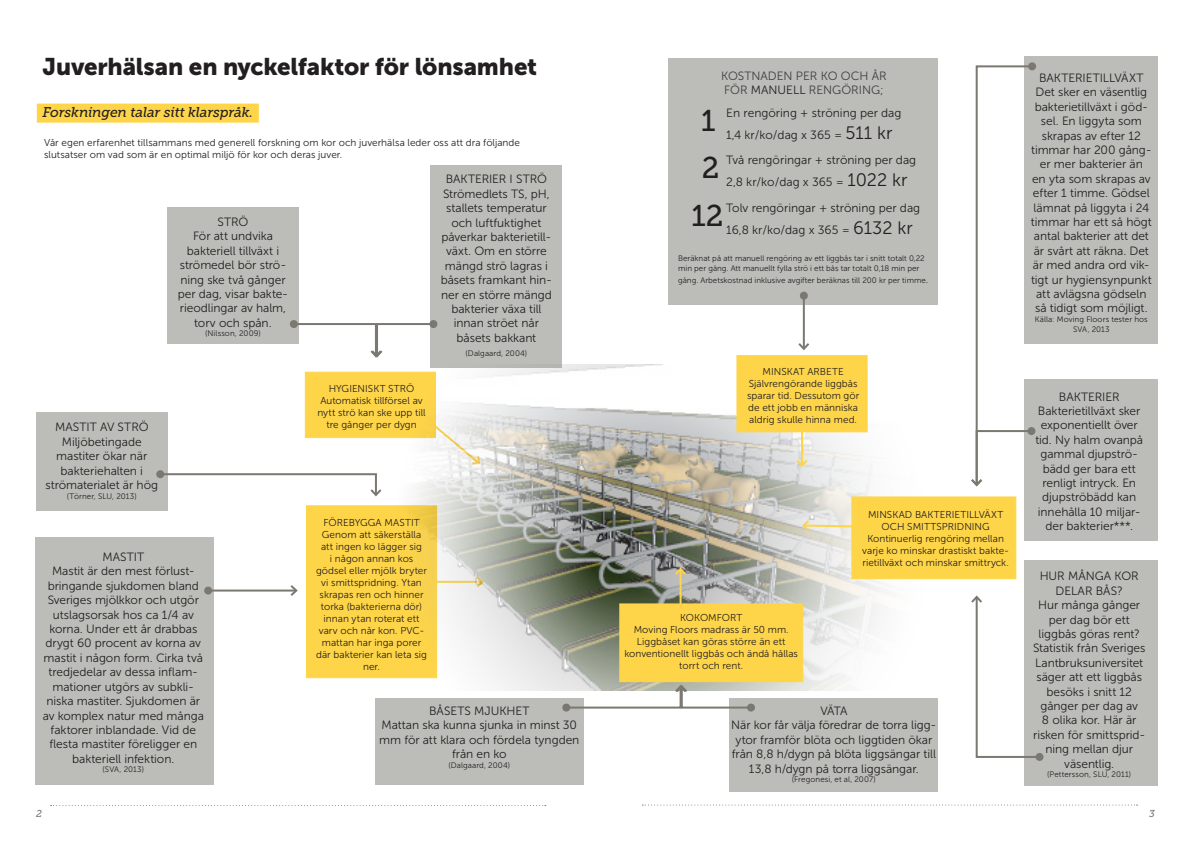
<style>
.page{position:relative;width:1191px;height:842px;background:#fff}
.page>*{position:absolute;margin:0;border:0;box-sizing:border-box;transform-origin:0 0}
.t1{font:30px "Museo Slab 500";color:#231f20}
.Rubrik_1{font:24px "Museo Sans 900";letter-spacing:-.01em;color:#231f20}
.Puffar_Gula_Svart_te{font:italic 14px "Museo Slab 500";letter-spacing:-.015em;color:#231f20}
.Mellanrubrik{font:12px/14.4px "Museo Sans 300";letter-spacing:-.005em;color:#231f20;text-align:center}
.t2{font:12px "Museo Sans 300";color:#3e3e3f}
.Mellanrubrik-2{font:10px/12px "Museo Sans 300";letter-spacing:.005em;color:#231f20;text-align:center}
.Ingress{font:italic 10px "Museo Slab 500";color:#7a7870}
.Mellanrubrik-3{font:8px/9.6px "Museo Sans 300";color:#231f20}
.s1{color:#231f20}
.s2{font-size:18px}
.s3{font-size:10px}
</style>
<div class="page">
<div style="left:36px;top:412px;width:131px;height:99px;background:#bcbdb8"></div>
<div style="left:430px;top:165px;width:131px;height:203px;background:#bcbdb8"></div>
<div style="left:35px;top:537px;width:179px;height:247px;background:#bcbdb8"></div>
<div style="left:167px;top:207px;width:131px;height:137px;background:#bcbdb8"></div>
<div style="left:306px;top:505px;width:131px;height:173px;background:#fed549"></div>
<div style="left:156px;top:470px;width:8px;height:8px;background:#7a7870;border-radius:50%"></div>
<svg style="left:158px;top:472px;width:163px;height:26px"></svg>
<hr style="left:208px;top:589px;width:88px;height:2px;background:#7a7870">
<svg style="left:288px;top:585px;width:10px;height:11px"></svg>
<div style="left:204px;top:586px;width:8px;height:8px;background:#7a7870;border-radius:50%"></div>
<svg style="left:51px;top:805px;width:495px;height:1px"></svg>
<div style="left:37px;top:104px;width:222px;height:19px;background:#fed549"></div>
<div style="left:305px;top:372px;width:131px;height:66px;background:#fed549"></div>
<div style="left:290px;top:320px;width:8px;height:8px;background:#7a7870;border-radius:50%"></div>
<div style="left:375px;top:699px;width:208px;height:86px;background:#bcbdb8"></div>
<div style="left:429px;top:320px;width:8px;height:8px;background:#7a7870;border-radius:50%"></div>
<svg style="left:292px;top:322px;width:140px;height:36px"></svg>
<div style="left:1024px;top:56px;width:134px;height:288px;background:#bcbdb8"></div>
<div style="left:668px;top:58px;width:270px;height:246px;background:#bcbdb8"></div>
<div style="left:1024px;top:560px;width:134px;height:226px;background:#bcbdb8"></div>
<div style="left:1024px;top:380px;width:134px;height:161px;background:#bcbdb8"></div>
<img style="left:321px;top:365px;width:696px;height:325px">
<div style="left:851px;top:496px;width:165px;height:83px;background:#fed549;border:1px solid #fed549"></div>
<svg style="left:642px;top:804px;width:495px;height:1px"></svg>
<div style="left:1027px;top:427px;width:8px;height:8px;background:#7a7870;border-radius:50%"></div>
<svg style="left:800px;top:518px;width:53px;height:15px"></svg>
<div style="left:1035px;top:753px;width:8px;height:8px;background:#7a7870;border-radius:50%"></div>
<svg style="left:969px;top:594px;width:69px;height:165px"></svg>
<div style="left:736px;top:355px;width:131px;height:77px;background:#fed549;border:1px solid #fed549"></div>
<svg style="left:1028px;top:62px;width:8px;height:8px"></svg>
<svg style="left:969px;top:64px;width:65px;height:424px"></svg>
<hr style="left:801px;top:428px;width:2px;height:38px;background:#fed549">
<svg style="left:794px;top:458px;width:15px;height:10px"></svg>
<div style="left:798px;top:424px;width:8px;height:8px;background:#fed549;border-radius:50%"></div>
<hr style="left:803px;top:296px;width:2px;height:53px;background:#7a7870">
<svg style="left:798px;top:341px;width:12px;height:10px"></svg>
<div style="left:800px;top:292px;width:8px;height:8px;background:#7a7870;border-radius:50%"></div>
<div style="left:619px;top:603px;width:184px;height:79px;background:#fed549;border:1px solid #fed549"></div>
<hr style="left:679px;top:569px;width:2px;height:40px;background:#fed549">
<svg style="left:673px;top:566px;width:15px;height:11px"></svg>
<div style="left:730px;top:698px;width:208px;height:94px;background:#bcbdb8"></div>
<div style="left:747px;top:703px;width:8px;height:8px;background:#7a7870;border-radius:50%"></div>
<div style="left:562px;top:703px;width:8px;height:8px;background:#7a7870;border-radius:50%"></div>
<svg style="left:564px;top:683px;width:189px;height:26px"></svg>
<p class="Rubrik_1" style="left:43px;top:53px;width:496px">Juverhälsan en nyckelfaktor för lönsamhet</p>
<p class="Puffar_Gula_Svart_te" style="left:43px;top:104px;width:212px">Forskningen talar sitt klarspråk.</p>
<p class="Mellanrubrik-2" style="left:44px;top:137px;width:477px;text-align:left">Vår egen erfarenhet tillsammans med generell forskning om kor och juverhälsa leder oss att dra följande slutsatser om vad som är en optimal miljö för kor och deras juver.</p>
<p class="Mellanrubrik" style="left:217px;top:215px;width:32px">STRÖ</p>
<p class="Mellanrubrik" style="left:178px;top:229px;width:112px">För att undvika bakteriell tillväxt i strömedel bör strö&shy;ning ske två gånger per dag, visar bakte&shy;rieodlingar av halm, torv och spån.</p>
<p class="Mellanrubrik-3" style="left:205px;top:329px;width:57px">(Nilsson, 2009)</p>
<p class="Mellanrubrik" style="left:55px;top:420px;width:95px">MASTIT AV STRÖ</p>
<p class="Mellanrubrik" style="left:45px;top:434px;width:114px">Miljöbetingade mastiter ökar när bakteriehalten i strömaterialet är hög</p>
<p class="Mellanrubrik-3" style="left:67px;top:491px;width:71px">(Törner, SLU, 2013)</p>
<p class="Mellanrubrik" style="left:102px;top:550px;width:43px">MASTIT</p>
<p class="Mellanrubrik" style="left:43px;top:564px;width:163px">Mastit är den mest förlust&shy;bringande sjukdomen bland<br>Sveriges mjölkkor och utgör utslagsorsak hos ca 1/4 av korna. Under ett år drabbas drygt 60 procent av korna av mastit i någon form. Cirka två tredjedelar av dessa inflam&shy;mationer utgörs av subkli&shy;niska mastiter. Sjukdomen är av komplex natur med många faktorer inblandade. Vid de flesta mastiter föreligger en bakteriell infektion.</p>
<p class="Mellanrubrik-3" style="left:103px;top:765px;width:43px">(SVA, 2013)</p>
<p class="Mellanrubrik-2" style="left:329px;top:382px;width:87px">HYGIENISKT STRÖ</p>
<p class="Mellanrubrik-2" style="left:317px;top:394px;width:110px">Automatisk tillförsel av nytt strö kan ske upp till tre gånger per dygn</p>
<p class="Mellanrubrik" style="left:446px;top:172px;width:103px">BAKTERIER I STRÖ</p>
<p class="Mellanrubrik" style="left:441px;top:187px;width:113px">Strömedlets TS, pH, stallets temperatur och luftfuktighet påverkar bakterietill&shy;växt. Om en större mängd strö lagras i båsets framkant hin&shy;ner en större mängd bakterier växa till innan ströet når båsets bakkant</p>
<p class="Mellanrubrik-3" style="left:465px;top:349px;width:63px">(Dalgaard, 2004)</p>
<p class="Mellanrubrik-2" style="left:323px;top:517px;width:98px">FÖREBYGGA MASTIT</p>
<p class="Mellanrubrik-2" style="left:316px;top:529px;width:113px">Genom att säkerställa att ingen ko lägger sig<br>i någon annan kos gödsel eller mjölk bryter vi smittspridning. Ytan skrapas ren och hinner torka (bakterierna dör) innan ytan roterat ett varv och når kon. PVC&shy;mattan har inga porer där bakterier kan leta sig ner.</p>
<p class="Mellanrubrik" style="left:429px;top:704px;width:102px">BÅSETS MJUKHET</p>
<p class="Mellanrubrik" style="left:379px;top:718px;width:202px">Mattan ska kunna sjunka in minst 30 mm för att klara och fördela tyngden från en ko</p>
<p class="Mellanrubrik-3" style="left:448px;top:760px;width:63px">(Dalgaard, 2004)</p>
<p class="t2" style="left:721px;top:69px;width:167px">KOSTNADEN PER KO OCH ÅR</p>
<p class="t2" style="left:724px;top:84px;width:161px">FÖR <span class="s1">MANUELL</span> RENGÖRING;</p>
<p class="Mellanrubrik" style="left:726px;top:106px;width:177px">En rengöring + ströning per dag</p>
<p class="Mellanrubrik" style="left:726px;top:128px;width:168px">1,4 kr/ko/dag x 365 = <span class="s2">511 kr</span></p>
<p class="Mellanrubrik" style="left:726px;top:153px;width:191px">Två rengöringar + ströning per dag</p>
<p class="Mellanrubrik" style="left:726px;top:175px;width:183px">2,8 kr/ko/dag x 365 = <span class="s2">1022 kr</span></p>
<p class="Mellanrubrik" style="left:726px;top:201px;width:195px">Tolv rengöringar + ströning per dag</p>
<p class="Mellanrubrik" style="left:726px;top:223px;width:188px">16,8 kr/ko/dag x 365 = <span class="s2">6132 kr</span></p>
<p class="t1" style="left:701px;top:104px;width:16px">1</p>
<p class="t1" style="left:702px;top:151px;width:19px">2</p>
<p class="t1" style="left:691px;top:199px;width:33px">12</p>
<p class="Mellanrubrik-3" style="left:678px;top:254px;width:248px">Beräknat på att manuell rengöring av ett liggbås tar i snitt totalt 0,22 min per gång. Att manuellt fylla strö i ett bås tar totalt 0,18 min per</p>
<p class="Mellanrubrik-3" style="left:678px;top:275px;width:252px">gång. Arbetskostnad inklusive avgifter beräknas till 200 kr per timme<span class="s3">.</span></p>
<p class="Mellanrubrik-2" style="left:762px;top:366px;width:83px">MINSKAT ARBETE</p>
<p class="Mellanrubrik-2" style="left:747px;top:378px;width:114px;text-align:left">Självrengörande liggbås sparar tid. Dessutom gör de ett jobb en människa aldrig skulle hinna med.</p>
<p class="Mellanrubrik-2" style="left:680px;top:612px;width:64px">KOKOMFORT</p>
<p class="Mellanrubrik-2" style="left:624px;top:624px;width:175px">Moving Floors madrass är 50 mm.<br>Liggbåset kan göras större än ett konventionellt liggbås och ändå hållas torrt och rent.</p>
<p class="Mellanrubrik-2" style="left:868px;top:509px;width:137px">MINSKAD BAKTERIETILLVÄXT<br>OCH SMITTSPRIDNING</p>
<p class="Mellanrubrik-2" style="left:862px;top:533px;width:148px">Kontinuerlig rengöring mellan varje ko minskar drastiskt bakte&shy;rietillväxt och minskar smittryck.</p>
<p class="Mellanrubrik" style="left:820px;top:704px;width:29px">VÄTA</p>
<p class="Mellanrubrik" style="left:731px;top:718px;width:207px">När kor får välja föredrar de torra ligg&shy;ytor framför blöta och liggtiden ökar från 8,8 h/dygn på blöta liggsängar till 13,8 h/dygn på torra liggsängar.</p>
<p class="Mellanrubrik-3" style="left:792px;top:775px;width:85px">(Fregonesi, et al, 2007)</p>
<p class="Mellanrubrik" style="left:1039px;top:71px;width:106px">BAKTERIETILLVÄXT</p>
<p class="Mellanrubrik" style="left:1031px;top:85px;width:122px">Det sker en väsentlig bakterietillväxt i göd&shy;sel. En liggyta som skrapas av efter 12 timmar har 200 gång&shy;er mer bakterier än<br>en yta som skrapas av efter 1 timme. Gödsel lämnat på liggyta i 24 timmar har ett så högt antal bakterier att det är svårt att räkna. Det är med andra ord vik&shy;tigt ur hygiensynpunkt att avlägsna gödseln så tidigt som möjligt.</p>
<p class="Mellanrubrik-3" style="left:1035px;top:314px;width:114px;text-align:center">Källa: Moving Floors tester hos<br>SVA, 2013</p>
<p class="Mellanrubrik" style="left:1059px;top:389px;width:62px">BAKTERIER</p>
<p class="Mellanrubrik" style="left:1035px;top:404px;width:109px">Bakterietillväxt sker exponentiellt över tid. Ny halm ovanpå gammal djupströ&shy;bädd ger bara ett renligt intryck. En djupströbädd kan innehålla 10 miljar&shy;der bakterier***.</p>
<p class="Mellanrubrik" style="left:1039px;top:569px;width:101px">HUR MÅNGA KOR<br>DELAR BÅS?</p>
<p class="Mellanrubrik" style="left:1033px;top:598px;width:114px">Hur många gånger per dag bör ett liggbås göras rent?<br>Statistik från Sveriges<br>Lantbruksuniversitet säger att ett liggbås besöks i snitt 12 gånger per dag av<br>8 olika kor. Här är risken för smittsprid&shy;ning mellan djur väsentlig.</p>
<p class="Mellanrubrik-3" style="left:1047px;top:770px;width:85px">(Pettersson, SLU, 2011)</p>
<p class="Ingress" style="left:36px;top:808px;width:7px">2</p>
<p class="Ingress" style="left:1149px;top:808px;width:7px">3</p>
</div>
